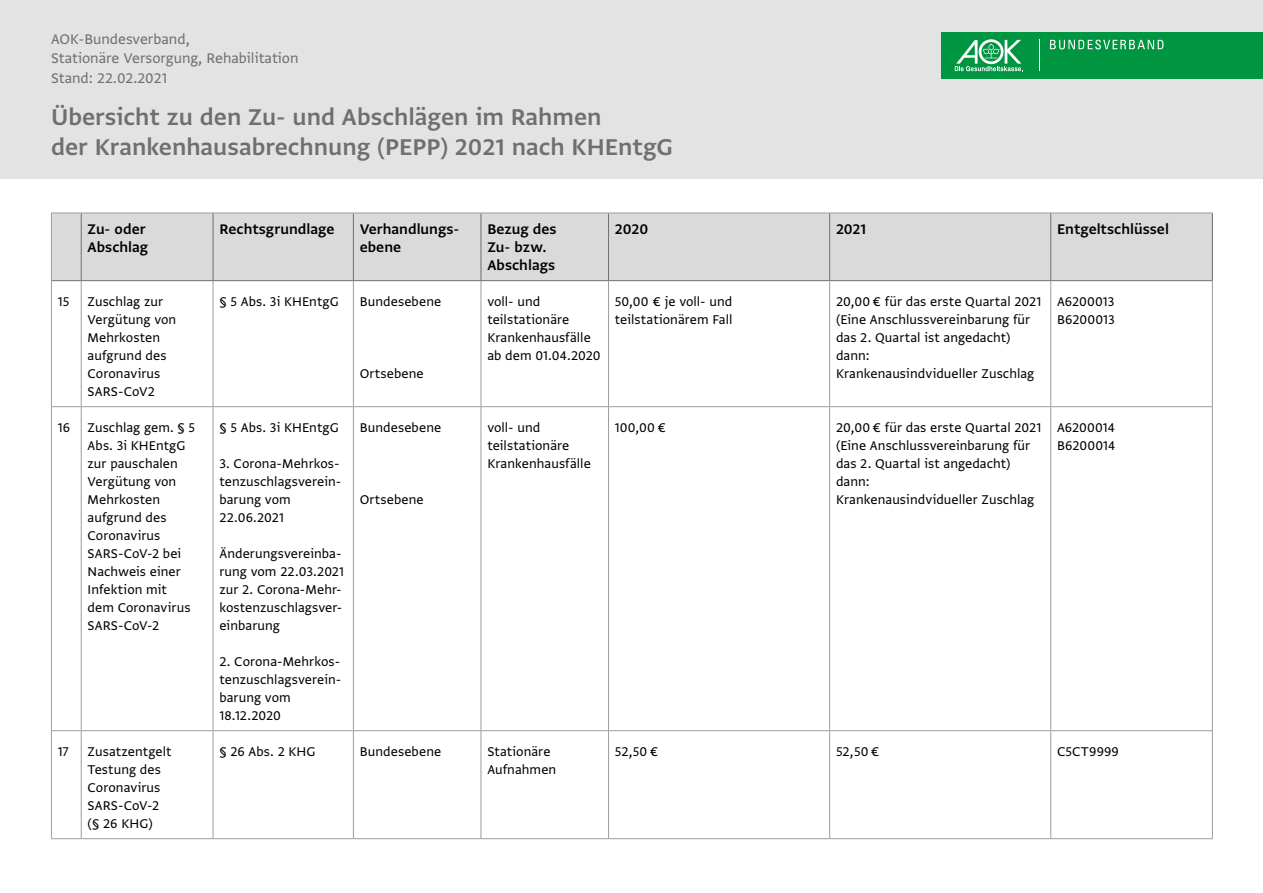
<style>
.page{position:relative;width:1263px;height:893px;background:#fff}
.page>*{position:absolute;margin:0;border:0;box-sizing:border-box;transform-origin:0 0}
.t1{font:27px/30px "Greta Sans Std Sm Bld";color:#706f6f}
.t2{font:16.5px/18px "Greta Sans Std Sm Bld";color:#000}
.t3{font:16.5px/19.5px "Greta Sans Std";color:#706f6f}
.Tabelle___Text{font:15px/18px "Greta Sans Std";letter-spacing:.005em;color:#000}
</style>
<div class="page">
<div style="left:0;top:0;width:1263px;height:179px;background:#e3e3e3"></div>
<div style="left:941px;top:32px;width:321px;height:47px;background:#009641"></div>
<svg style="left:1050px;top:40px;width:113px;height:9px"></svg>
<hr style="left:1039px;top:40px;width:1px;height:31px;background:#fff">
<svg style="left:955px;top:39px;width:68px;height:32px"></svg>
<div style="left:52px;top:214px;width:1160px;height:66px;background:#dadada"></div>
<hr style="left:51px;top:213px;width:1px;height:68px;background:#9d9d9c">
<hr style="left:51px;top:281px;width:1px;height:125px;background:#9d9d9c">
<hr style="left:81px;top:281px;width:1px;height:125px;background:#9d9d9c">
<hr style="left:213px;top:281px;width:1px;height:125px;background:#9d9d9c">
<hr style="left:353px;top:281px;width:1px;height:125px;background:#9d9d9c">
<hr style="left:481px;top:281px;width:1px;height:125px;background:#9d9d9c">
<hr style="left:608px;top:281px;width:1px;height:125px;background:#9d9d9c">
<hr style="left:829px;top:281px;width:1px;height:125px;background:#9d9d9c">
<hr style="left:1050px;top:281px;width:1px;height:125px;background:#9d9d9c">
<hr style="left:51px;top:406px;width:30px;height:1px;background:#9d9d9c">
<hr style="left:51px;top:407px;width:1px;height:323px;background:#9d9d9c">
<hr style="left:81px;top:406px;width:132px;height:1px;background:#9d9d9c">
<hr style="left:81px;top:407px;width:1px;height:323px;background:#9d9d9c">
<hr style="left:213px;top:406px;width:140px;height:1px;background:#9d9d9c">
<hr style="left:213px;top:407px;width:1px;height:323px;background:#9d9d9c">
<hr style="left:353px;top:406px;width:128px;height:1px;background:#9d9d9c">
<hr style="left:353px;top:407px;width:1px;height:323px;background:#9d9d9c">
<hr style="left:481px;top:406px;width:127px;height:1px;background:#9d9d9c">
<hr style="left:481px;top:407px;width:1px;height:323px;background:#9d9d9c">
<hr style="left:608px;top:406px;width:222px;height:1px;background:#9d9d9c">
<hr style="left:608px;top:407px;width:1px;height:323px;background:#9d9d9c">
<hr style="left:830px;top:406px;width:221px;height:1px;background:#9d9d9c">
<hr style="left:829px;top:407px;width:1px;height:323px;background:#9d9d9c">
<hr style="left:1051px;top:406px;width:162px;height:1px;background:#9d9d9c">
<hr style="left:1050px;top:407px;width:1px;height:323px;background:#9d9d9c">
<hr style="left:51px;top:730px;width:30px;height:1px;background:#9d9d9c">
<hr style="left:51px;top:731px;width:1px;height:107px;background:#9d9d9c">
<hr style="left:81px;top:730px;width:132px;height:1px;background:#9d9d9c">
<hr style="left:81px;top:731px;width:1px;height:107px;background:#9d9d9c">
<hr style="left:213px;top:730px;width:140px;height:1px;background:#9d9d9c">
<hr style="left:213px;top:731px;width:1px;height:107px;background:#9d9d9c">
<hr style="left:353px;top:730px;width:128px;height:1px;background:#9d9d9c">
<hr style="left:353px;top:731px;width:1px;height:107px;background:#9d9d9c">
<hr style="left:481px;top:730px;width:127px;height:1px;background:#9d9d9c">
<hr style="left:481px;top:731px;width:1px;height:107px;background:#9d9d9c">
<hr style="left:608px;top:730px;width:222px;height:1px;background:#9d9d9c">
<hr style="left:608px;top:731px;width:1px;height:107px;background:#9d9d9c">
<hr style="left:830px;top:730px;width:221px;height:1px;background:#9d9d9c">
<hr style="left:829px;top:731px;width:1px;height:107px;background:#9d9d9c">
<hr style="left:1051px;top:730px;width:162px;height:1px;background:#9d9d9c">
<hr style="left:1050px;top:731px;width:1px;height:107px;background:#9d9d9c">
<hr style="left:51px;top:838px;width:30px;height:1px;background:#9d9d9c">
<hr style="left:81px;top:838px;width:132px;height:1px;background:#9d9d9c">
<hr style="left:213px;top:838px;width:140px;height:1px;background:#9d9d9c">
<hr style="left:353px;top:838px;width:128px;height:1px;background:#9d9d9c">
<hr style="left:481px;top:838px;width:127px;height:1px;background:#9d9d9c">
<hr style="left:608px;top:838px;width:222px;height:1px;background:#9d9d9c">
<hr style="left:830px;top:838px;width:221px;height:1px;background:#9d9d9c">
<hr style="left:1051px;top:838px;width:162px;height:1px;background:#9d9d9c">
<hr style="left:81px;top:213px;width:1px;height:67px;background:#706f6f">
<hr style="left:213px;top:213px;width:1px;height:67px;background:#706f6f">
<hr style="left:353px;top:213px;width:1px;height:67px;background:#706f6f">
<hr style="left:481px;top:213px;width:1px;height:67px;background:#706f6f">
<hr style="left:608px;top:213px;width:1px;height:67px;background:#706f6f">
<hr style="left:829px;top:213px;width:1px;height:67px;background:#706f6f">
<hr style="left:1050px;top:213px;width:1px;height:67px;background:#706f6f">
<hr style="left:1212px;top:281px;width:1px;height:125px;background:#9d9d9c">
<hr style="left:1212px;top:407px;width:1px;height:323px;background:#9d9d9c">
<hr style="left:1212px;top:731px;width:1px;height:107px;background:#9d9d9c">
<hr style="left:51px;top:213px;width:30px;height:1px;background:#9d9d9c">
<hr style="left:81px;top:213px;width:132px;height:1px;background:#9d9d9c">
<hr style="left:213px;top:213px;width:140px;height:1px;background:#9d9d9c">
<hr style="left:353px;top:213px;width:128px;height:1px;background:#9d9d9c">
<hr style="left:481px;top:213px;width:127px;height:1px;background:#9d9d9c">
<hr style="left:608px;top:213px;width:222px;height:1px;background:#9d9d9c">
<hr style="left:830px;top:213px;width:221px;height:1px;background:#9d9d9c">
<hr style="left:1051px;top:213px;width:162px;height:1px;background:#9d9d9c">
<hr style="left:1212px;top:213px;width:1px;height:67px;background:#706f6f">
<svg style="left:52px;top:280px;width:29px;height:1px"></svg>
<hr style="left:81px;top:280px;width:132px;height:1px;background:#706f6f">
<hr style="left:213px;top:280px;width:140px;height:1px;background:#706f6f">
<hr style="left:353px;top:280px;width:128px;height:1px;background:#706f6f">
<hr style="left:481px;top:280px;width:127px;height:1px;background:#706f6f">
<hr style="left:608px;top:280px;width:222px;height:1px;background:#706f6f">
<hr style="left:830px;top:280px;width:221px;height:1px;background:#706f6f">
<hr style="left:1051px;top:280px;width:162px;height:1px;background:#706f6f">
<p class="t3" style="left:51px;top:29px;width:249px">AOK-Bundesverband,<br>Stationäre Versorgung, Rehabilitation<br>Stand: 22.02.2021</p>
<h1 class="t1" style="left:51px;top:102px;width:623px">Übersicht zu den Zu- und Abschlägen im Rahmen<br>der Krankenhausabrechnung (PEPP) 2021 nach KHEntgG</h1>
<p class="t2" style="left:88px;top:220px;width:62px">Zu- oder<br>Abschlag</p>
<p class="t2" style="left:219px;top:220px;width:116px">Rechtsgrundlage</p>
<p class="t2" style="left:360px;top:220px;width:101px">Verhandlungs&shy;ebene</p>
<p class="t2" style="left:487px;top:220px;width:71px">Bezug des<br>Zu- bzw.<br>Abschlags</p>
<p class="t2" style="left:615px;top:220px;width:35px">2020</p>
<p class="t2" style="left:836px;top:220px;width:32px">2021</p>
<p class="t2" style="left:1057px;top:220px;width:113px">Entgeltschlüssel</p>
<p class="Tabelle___Text" style="left:58px;top:292px;width:13px">15</p>
<p class="Tabelle___Text" style="left:88px;top:292px;width:90px">Zuschlag zur<br>Vergütung von<br>Mehrkosten aufgrund des<br>Coronavirus<br>SARS-CoV2</p>
<p class="Tabelle___Text" style="left:219px;top:292px;width:121px">§ 5 Abs. 3i KHEntgG</p>
<p class="Tabelle___Text" style="left:360px;top:292px;width:83px">Bundesebene</p>
<p class="Tabelle___Text" style="left:360px;top:364px;width:66px">Ortsebene</p>
<p class="Tabelle___Text" style="left:58px;top:418px;width:14px">16</p>
<p class="Tabelle___Text" style="left:88px;top:418px;width:109px">Zuschlag gem. § 5<br>Abs. 3i KHEntgG zur pauschalen<br>Vergütung von<br>Mehrkosten aufgrund des<br>Coronavirus<br>SARS-CoV-2 bei<br>Nachweis einer<br>Infektion mit dem Coronavirus<br>SARS-CoV-2</p>
<p class="Tabelle___Text" style="left:219px;top:418px;width:121px">§ 5 Abs. 3i KHEntgG</p>
<p class="Tabelle___Text" style="left:219px;top:454px;width:123px">3. Corona-Mehrkos&shy;tenzuschlagsverein&shy;barung vom<br>22.06.2021</p>
<p class="Tabelle___Text" style="left:219px;top:544px;width:126px">Änderungsvereinba&shy;rung vom 22.03.2021 zur 2. Corona-Mehr&shy;kostenzuschlagsver&shy;einbarung</p>
<p class="Tabelle___Text" style="left:219px;top:652px;width:123px">2. Corona-Mehrkos&shy;tenzuschlagsverein&shy;barung vom<br>18.12.2020</p>
<p class="Tabelle___Text" style="left:360px;top:418px;width:83px">Bundesebene</p>
<p class="Tabelle___Text" style="left:360px;top:490px;width:66px">Ortsebene</p>
<p class="Tabelle___Text" style="left:487px;top:292px;width:105px">voll- und teilstationäre<br>Krankenhausfälle</p>
<p class="Tabelle___Text" style="left:487px;top:346px;width:115px">ab dem 01.04.2020</p>
<p class="Tabelle___Text" style="left:615px;top:292px;width:119px">50,00 € je voll- und teilstationärem Fall</p>
<p class="Tabelle___Text" style="left:836px;top:292px;width:207px">20,00 € für das erste Quartal 2021 (Eine Anschlussvereinbarung für das 2. Quartal ist angedacht) dann:<br>Krankenausindvidueller Zuschlag</p>
<p class="Tabelle___Text" style="left:1057px;top:292px;width:59px">A6200013</p>
<p class="Tabelle___Text" style="left:1057px;top:310px;width:59px">B6200013</p>
<p class="Tabelle___Text" style="left:487px;top:418px;width:105px">voll- und teilstationäre<br>Krankenhausfälle</p>
<p class="Tabelle___Text" style="left:615px;top:418px;width:53px">100,00 €</p>
<p class="Tabelle___Text" style="left:836px;top:418px;width:207px">20,00 € für das erste Quartal 2021 (Eine Anschlussvereinbarung für das 2. Quartal ist angedacht) dann:<br>Krankenausindvidueller Zuschlag</p>
<p class="Tabelle___Text" style="left:1057px;top:418px;width:59px">A6200014</p>
<p class="Tabelle___Text" style="left:1057px;top:436px;width:60px">B6200014</p>
<p class="Tabelle___Text" style="left:58px;top:742px;width:13px">17</p>
<p class="Tabelle___Text" style="left:88px;top:742px;width:85px">Zusatzentgelt<br>Testung des<br>Coronavirus<br>SARS-CoV-2 (§ 26 KHG)</p>
<p class="Tabelle___Text" style="left:219px;top:742px;width:98px">§ 26 Abs. 2 KHG</p>
<p class="Tabelle___Text" style="left:360px;top:742px;width:83px">Bundesebene</p>
<p class="Tabelle___Text" style="left:487px;top:742px;width:70px">Stationäre<br>Aufnahmen</p>
<p class="Tabelle___Text" style="left:615px;top:742px;width:45px">52,50 €</p>
<p class="Tabelle___Text" style="left:836px;top:742px;width:45px">52,50 €</p>
<p class="Tabelle___Text" style="left:1057px;top:742px;width:63px">C5CT9999</p>
</div>
